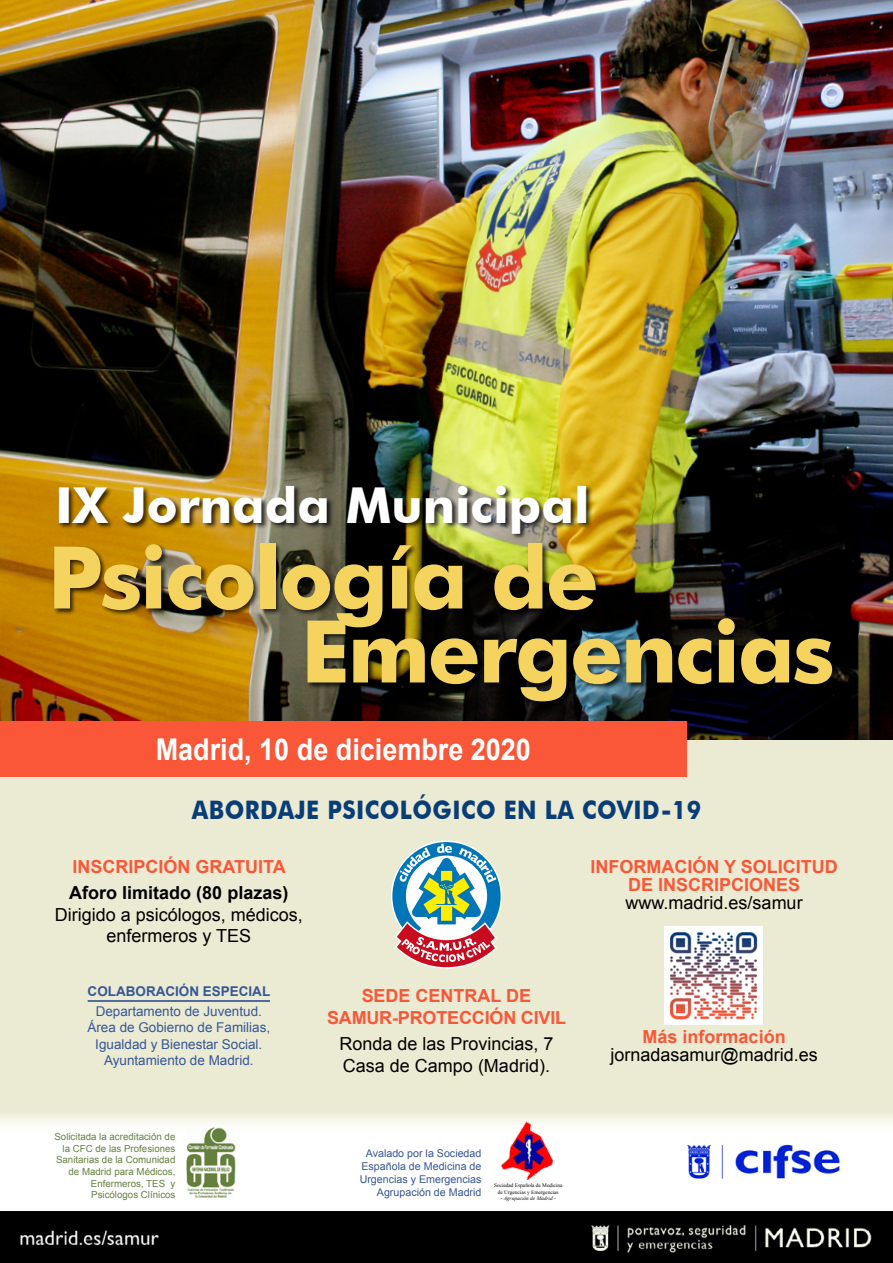
<style>
.page{position:relative;width:893px;height:1263px;background:#fff}
.page>*{position:absolute;margin:0;border:0;box-sizing:border-box;transform-origin:0 0}
.t1{font:700 86.55px/73.9px "Futura BT";letter-spacing:-.025em;color:#f4d35f}
.t2{font:700 49.5px "Futura BT";color:#fff}
.t3{font:700 30px "Arial";color:#fff;scale:.9 1}
.t4{font:700 25.5px "Futura BT";letter-spacing:.02em;color:#093d77;scale:.9 1}
.t5{font:18px/21.6px "Arial";color:#000;text-align:center}
.t6{font:700 18px/21.6px "Arial";color:#fa5738;text-align:center}
.t7{font:700 18px "Arial";color:#000}
.t8{font:13.5px/16.2px "Arial";color:#375697;text-align:center}
.t9{font:700 13.5px "Arial";color:#375697}
.t10{font:10.65px/12.9px "Arial";color:#375697;text-align:right}
.t11{font:9.75px/11.7px "Arial";color:#658140;text-align:right}
.t12{font:5.4px/6.4px "Times New Roman";color:#000;text-align:center}
.t13{font:italic 5.4px "Times New Roman";color:#000}
</style>
<div class="page">
<img style="left:0;top:0;width:893px;height:740px">
<div style="left:0;top:740px;width:893px;height:393px;background:#ebebd3"></div>
<img style="left:686px;top:1144px;width:154px;height:35px">
<div style="left:53px;top:485px;width:786px;height:223px;background:#000;opacity:.75"></div>
<img style="left:665px;top:926px;width:98px;height:98px">
<svg style="left:391px;top:840px;width:111px;height:129px"></svg>
<img style="left:180px;top:1121px;width:60px;height:77px">
<img style="left:498px;top:1122px;width:57px;height:57px">
<img style="left:0;top:1212px;width:893px;height:51px">
<div style="left:0;top:721px;width:687px;height:55px;background:#fa5738"></div>
<hr style="left:88px;top:1000px;width:182px;height:2px;background:#375697">
<h2 class="t2" style="left:55px;top:476px;width:536px">IX Jornada Municipal</h2>
<h1 class="t1" style="left:301px;top:540px;width:535px;text-indent:-253px">Psicología de<br>Emergencias</h1>
<h3 class="t3" style="left:156px;top:730px;width:418px">Madrid, 10 de diciembre 2020</h3>
<h3 class="t4" style="left:192px;top:794px;width:567px">ABORDAJE PSICOLÓGICO EN LA COVID-19</h3>
<p class="t6" style="left:72px;top:856px;width:215px">INSCRIPCIÓN GRATUITA</p>
<p class="t7" style="left:69px;top:881px;width:221px">Aforo limitado (80 plazas)</p>
<p class="t5" style="left:55px;top:904px;width:250px">Dirigido a psicólogos, médicos, enfermeros y TES</p>
<p class="t9" style="left:88px;top:982px;width:184px">COLABORACIÓN ESPECIAL</p>
<p class="t8" style="left:87px;top:1003px;width:184px">Departamento de Juventud.<br>Área de Gobierno de Familias,<br>Igualdad y Bienestar Social.<br>Ayuntamiento de Madrid.</p>
<p class="t11" style="left:54px;top:1131px;width:123px">Solicitada la acreditación de la CFC de las Profesiones<br>Sanitarias de la Comunidad de Madrid para Médicos,<br>Enfermeros, TES y<br>Psicólogos Clínicos</p>
<p class="t6" style="left:590px;top:858px;width:249px;line-height:18px">INFORMACIÓN Y SOLICITUD<br>DE INSCRIPCIONES</p>
<p class="t5" style="left:626px;top:892px;width:179px">www.madrid.es/samur</p>
<p class="t6" style="left:327px;top:986px;width:241px">SEDE CENTRAL DE<br>SAMUR-PROTECCIÓN CIVIL</p>
<p class="t5" style="left:339px;top:1033px;width:216px;text-align:left">Ronda de las Provincias, 7<br>Casa de Campo (Madrid).</p>
<p class="t10" style="left:360px;top:1147px;width:123px">Avalado por la Sociedad<br>Española de Medicina de<br>Urgencias y Emergencias<br>Agrupación de Madrid</p>
<p class="t12" style="left:494px;top:1182px;width:70px">Sociedad Española de Medicina de Urgencias y Emergencias</p>
<p class="t13" style="left:501px;top:1195px;width:57px">- Agrupación de Madrid -</p>
<p class="t6" style="left:643px;top:1026px;width:145px">Más información</p>
<p class="t5" style="left:610px;top:1044px;width:209px">jornadasamur@madrid.es</p>
</div>
